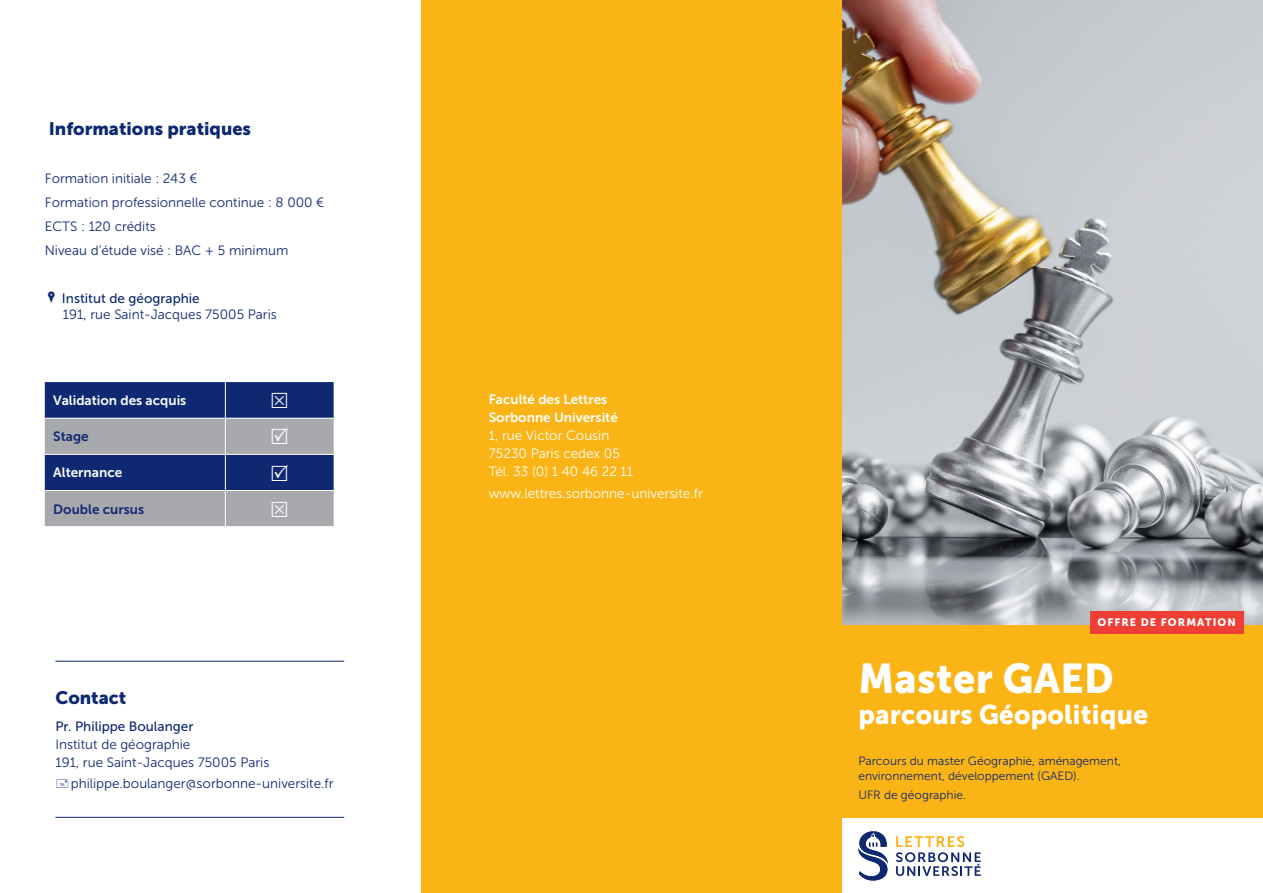
<style>
.page{position:relative;width:1263px;height:893px;background:#fff}
.page>*{position:absolute;margin:0;border:0;box-sizing:border-box;transform-origin:0 0}
.t1{font:41.4px "Museo Sans 900";letter-spacing:.01em;color:#fff;scale:.96 1}
.t2{font:27px "Museo Sans 900";letter-spacing:.01em;color:#fff;scale:.96 1}
.Table_Paragraph{font:18px "Museo Sans 900";color:#0e2971}
.Table_Paragraph-2{font:13.5px/16.5px "Museo Sans 300";color:#0e2971}
.TEXTE_4EME_DE_COUV{font:13.5px "Museo Sans 300";color:#fff}
.TEXTE_4EME_DE_COUV-2{font:13.5px "Museo Sans 700";color:#fff}
.Table_Paragraph-3{font:13.5px "Museo Sans 700";color:#fff}
.t3{font:13.5px "Museo Sans 500";color:#0e2971}
.Table_Paragraph-4{font:13.5px "Museo Sans 700";color:#0e2971}
.t4{font:12px/15px "Museo Sans 300";color:#0e2971}
.t5{font:10.8px "Museo Sans 900";letter-spacing:.1em;color:#fff}
.s1{font-family:"Museo Sans 500"}
</style>
<div class="page">
<div style="left:842px;top:624px;width:421px;height:193px;background:#fbb416"></div>
<div style="left:421px;top:0;width:421px;height:893px;background:#fbb416"></div>
<img style="left:842px;top:0;width:421px;height:624px">
<svg style="left:858px;top:831px;width:30px;height:49px"></svg>
<svg style="left:896px;top:836px;width:85px;height:40px"></svg>
<div style="left:1090px;top:611px;width:153px;height:22px;background:#ee3e35"></div>
<hr style="left:55px;top:661px;width:289px;height:1px;background:#0e2971">
<hr style="left:55px;top:817px;width:289px;height:1px;background:#0e2971">
<svg style="left:45px;top:382px;width:289px;height:145px;background:#5f6d92"></svg>
<p class="Table_Paragraph" style="left:49px;top:118px;width:204px">Informations pratiques</p>
<p class="Table_Paragraph-2" style="left:45px;top:170px;width:154px">Formation initiale : 243 €</p>
<p class="Table_Paragraph-2" style="left:45px;top:194px;width:281px">Formation professionnelle continue : 8 000 €</p>
<p class="Table_Paragraph-2" style="left:45px;top:218px;width:113px">ECTS : 120 crédits</p>
<p class="Table_Paragraph-2" style="left:45px;top:242px;width:245px">Niveau d’étude visé : BAC + 5 minimum</p>
<p class="Table_Paragraph-2" style="left:62px;top:290px;width:216px"><span class="s1">Institut de géographie<br></span>191, rue Saint-Jacques 75005 Paris</p>
<p class="Table_Paragraph-3" style="left:53px;top:393px;width:135px">Validation des acquis</p>
<p class="Table_Paragraph-4" style="left:53px;top:429px;width:37px">Stage</p>
<p class="Table_Paragraph-3" style="left:53px;top:465px;width:70px">Alternance</p>
<p class="Table_Paragraph-4" style="left:53px;top:501px;width:92px">Double cursus</p>
<p class="Table_Paragraph" style="left:55px;top:688px;width:72px">Contact</p>
<p class="t3" style="left:55px;top:719px;width:139px">Pr. Philippe Boulanger</p>
<p class="Table_Paragraph-2" style="left:55px;top:736px;width:136px">Institut de géographie</p>
<p class="Table_Paragraph-2" style="left:55px;top:754px;width:215px">191, rue Saint-Jacques 75005 Paris</p>
<p class="Table_Paragraph-2" style="left:71px;top:775px;width:265px">philippe.boulanger@sorbonne-universite.fr</p>
<p class="TEXTE_4EME_DE_COUV-2" style="left:489px;top:392px;width:120px">Faculté des Lettres</p>
<p class="TEXTE_4EME_DE_COUV-2" style="left:489px;top:410px;width:131px">Sorbonne Université</p>
<p class="TEXTE_4EME_DE_COUV" style="left:489px;top:428px;width:122px">1, rue Victor Cousin</p>
<p class="TEXTE_4EME_DE_COUV" style="left:489px;top:446px;width:133px">75230 Paris cedex 05</p>
<p class="TEXTE_4EME_DE_COUV" style="left:489px;top:464px;width:146px">Tél. 33 (0) 1 40 46 22 11</p>
<p class="TEXTE_4EME_DE_COUV" style="left:489px;top:486px;width:216px">www.lettres.sorbonne-universite.fr</p>
<p class="t5" style="left:1097px;top:616px;width:140px">OFFRE DE FORMATION</p>
<p class="t1" style="left:858px;top:654px;width:268px">Master GAED</p>
<p class="t2" style="left:858px;top:699px;width:303px">parcours Géopolitique</p>
<p class="t4" style="left:858px;top:753px;width:264px">Parcours du master Géographie, aménagement, environnement, développement (GAED).</p>
<p class="t4" style="left:858px;top:788px;width:109px">UFR de géographie.</p>
</div>
